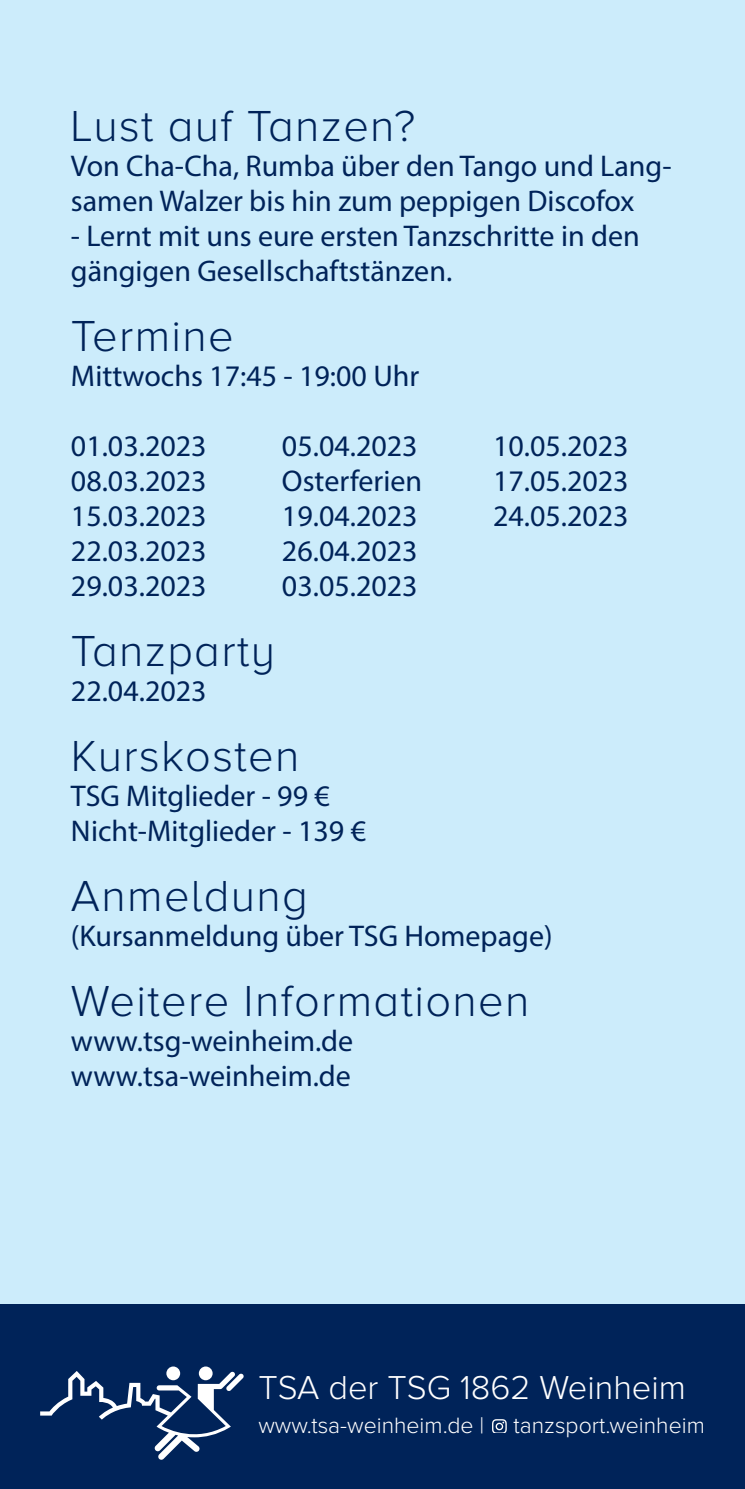
<style>
.page{position:relative;width:745px;height:1489px;background:#fff}
.page>*{position:absolute;margin:0;border:0;box-sizing:border-box;transform-origin:0 0}
.t1{font:300 45px "Proxima Nova A";letter-spacing:.03em;color:#002359}
.t2{font:300 34.25px "Proxima Nova";color:#fff}
.t3{font:30px/35px "Myriad Pro";color:#002359}
.t4{font:300 23px "Proxima Nova";color:#fff}
</style>
<div class="page">
<div style="left:0;top:0;width:744px;height:1304px;background:#ccecfb"></div>
<div style="left:0;top:1304px;width:744px;height:184px;background:#002359"></div>
<svg style="left:40px;top:1366px;width:204px;height:93px"></svg>
<svg style="left:492px;top:1419px;width:14px;height:13px"></svg>
<h1 class="t1" style="left:71px;top:101px;width:345px">Lust auf Tanzen?</h1>
<p class="t3" style="left:71px;top:148px;width:601px">Von Cha-Cha, Rumba über den Tango und Lang&shy;samen Walzer bis hin zum peppigen Discofox</p>
<p class="t3" style="left:71px;top:218px;width:570px">- Lernt mit uns eure ersten Tanzschritte in den gängigen Gesellschaftstänzen.</p>
<h1 class="t1" style="left:71px;top:311px;width:164px">Termine</h1>
<p class="t3" style="left:71px;top:358px;width:349px">Mittwochs 17:45 - 19:00 Uhr</p>
<p class="t3" style="left:71px;top:428px;width:137px;text-align:justify">01.03.2023<br>08.03.2023<br>15.03.2023<br>22.03.2023<br>29.03.2023</p>
<p class="t3" style="left:282px;top:428px;width:142px">05.04.2023<br>Osterferien<br>19.04.2023<br>26.04.2023<br>03.05.2023</p>
<p class="t3" style="left:492px;top:428px;width:137px;text-align:justify">10.05.2023<br>17.05.2023<br>24.05.2023</p>
<h1 class="t1" style="left:71px;top:626px;width:205px">Tanzparty</h1>
<p class="t3" style="left:71px;top:673px;width:137px">22.04.2023</p>
<h1 class="t1" style="left:71px;top:731px;width:230px">Kurskosten</h1>
<p class="t3" style="left:71px;top:778px;width:296px">TSG Mitglieder - 99 €<br>Nicht-Mitglieder - 139 €</p>
<h1 class="t1" style="left:71px;top:871px;width:238px">Anmeldung</h1>
<p class="t3" style="left:71px;top:918px;width:483px">(Kursanmeldung über TSG Homepage)</p>
<h1 class="t1" style="left:71px;top:976px;width:459px">Weitere Informationen</h1>
<p class="t3" style="left:71px;top:1023px;width:283px">www.tsg-weinheim.de www.tsa-weinheim.de</p>
<p class="t2" style="left:258px;top:1372px;width:429px">TSA der TSG 1862 Weinheim</p>
<p class="t4" style="left:258px;top:1414px;width:227px">www.tsa-weinheim.de |</p>
<p class="t4" style="left:513px;top:1414px;width:193px">tanzsport.weinheim</p>
</div>
